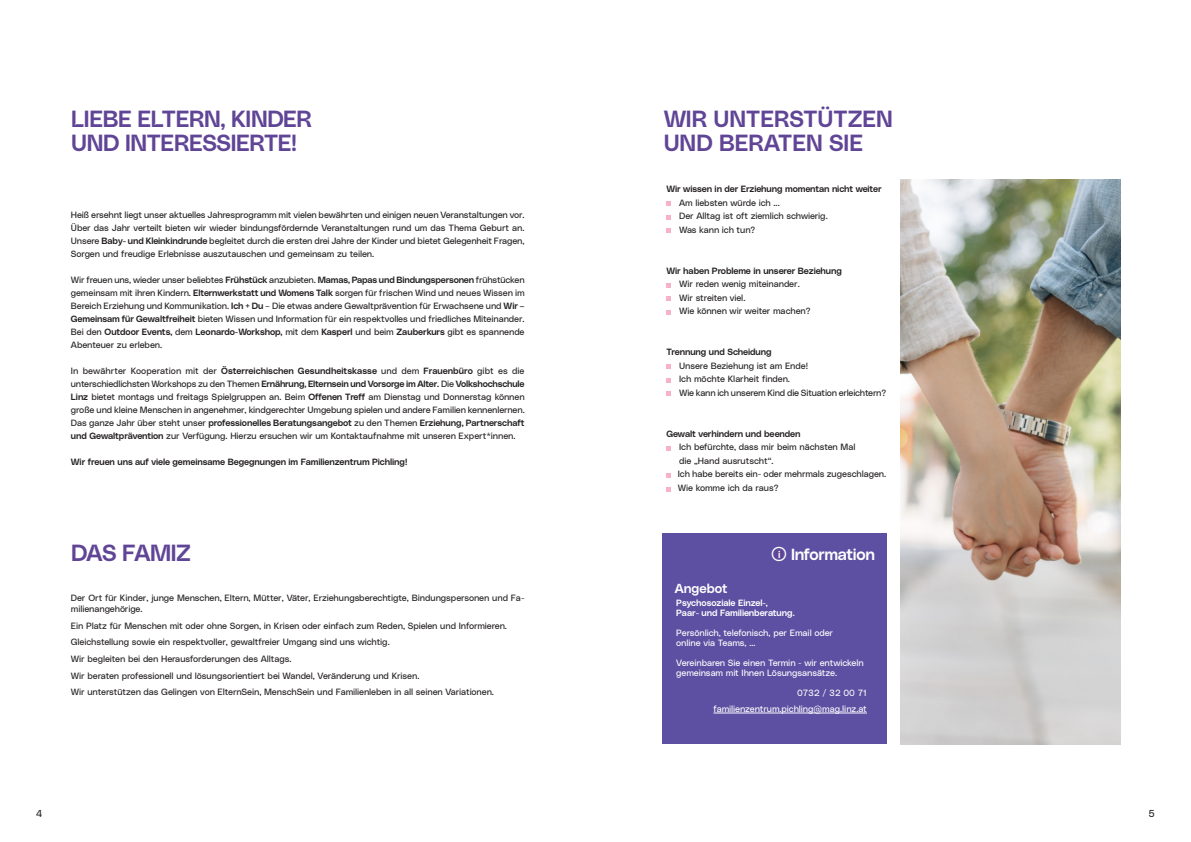
<style>
.page{position:relative;width:1191px;height:842px;background:#fff}
.page>*{position:absolute;margin:0;border:0;box-sizing:border-box;transform-origin:0 0}
.t1{font:23.2px/24.2px "Lentia Nova Median";letter-spacing:-.015em;color:#604596}
.t2{font:20px "Lentia Nova Neutral";color:#fff}
.t3{font:16px "Lentia Nova Median";letter-spacing:-.02em;color:#fff}
.t4{font:13px "Lentia Nova Median";color:#fff}
.t5{font:10px "Lentia Nova Neutral";color:#231f20}
.t6{font:10px "Lentia Nova Median";color:#fff}
.Lauftext{font:9px/13px "Lentia Nova Neutral";letter-spacing:-.015em;color:#231f20;text-align:justify}
.Fließtext{font:9px/11px "Lentia Nova Neutral";letter-spacing:-.01em;color:#231f20}
.Lauftext-2{font:9px "Lentia Nova Median";letter-spacing:-.01em;color:#231f20}
.Lauftext-3{font:9px "Lentia Nova Neutral";letter-spacing:-.01em;color:#fff}
.Lauftext-4{font:9px "Lentia Nova Median";letter-spacing:-.01em;color:#fff}
.s1{font-family:"Lentia Nova Median"}
</style>
<div class="page">
<img style="left:900px;top:179px;width:220px;height:565px">
<svg style="left:666px;top:201px;width:4px;height:5px"></svg>
<svg style="left:666px;top:215px;width:4px;height:4px"></svg>
<svg style="left:666px;top:229px;width:4px;height:4px"></svg>
<svg style="left:666px;top:283px;width:4px;height:4px"></svg>
<svg style="left:666px;top:297px;width:4px;height:4px"></svg>
<svg style="left:666px;top:310px;width:4px;height:4px"></svg>
<svg style="left:666px;top:365px;width:4px;height:4px"></svg>
<svg style="left:666px;top:378px;width:4px;height:4px"></svg>
<svg style="left:666px;top:392px;width:4px;height:4px"></svg>
<svg style="left:666px;top:446px;width:4px;height:4px"></svg>
<svg style="left:666px;top:473px;width:4px;height:4px"></svg>
<svg style="left:666px;top:487px;width:4px;height:4px"></svg>
<div style="left:662px;top:534px;width:224px;height:210px;background:#5d4fa1"></div>
<hr style="left:713px;top:713px;width:154px;height:1px;background:#fff">
<div style="left:775px;top:550px;width:8px;height:8px;background:#604596"></div>
<p class="t1" style="left:71px;top:104px;width:242px">LIEBE ELTERN, KINDER</p>
<p class="t1" style="left:71px;top:129px;width:227px">UND INTERESSIERTE!</p>
<p class="Lauftext" style="left:71px;top:208px;width:455px">Heiß ersehnt liegt unser aktuelles Jahresprogramm mit vielen bewährten und einigen neuen Veranstaltungen vor.</p>
<p class="Lauftext" style="left:71px;top:221px;width:455px">Über das Jahr verteilt bieten wir wieder bindungsfördernde Veranstaltungen rund um das Thema Geburt an.<br>Unsere <span class="s1">Baby- und Kleinkindrunde</span> begleitet durch die ersten drei Jahre der Kinder und bietet Gelegenheit Fragen, Sorgen und freudige Erlebnisse auszutauschen und gemeinsam zu teilen.</p>
<p class="Lauftext" style="left:71px;top:273px;width:455px">Wir freuen uns, wieder unser beliebtes <span class="s1">Frühstück</span> anzubieten. <span class="s1">Mamas, Papas und Bindungspersonen</span> frühstücken gemeinsam mit ihren Kindern. <span class="s1">Elternwerkstatt und Womens Talk</span> sorgen für frischen Wind und neues Wissen im Bereich Erziehung und Kommunikation. <span class="s1">Ich + Du</span> – Die etwas andere Gewaltprävention für Erwachsene und <span class="s1">Wir – Gemeinsam für Gewaltfreiheit</span> bieten Wissen und Information für ein respektvolles und friedliches Miteinander.</p>
<p class="Lauftext" style="left:71px;top:325px;width:455px">Bei den <span class="s1">Outdoor Events,</span> dem <span class="s1">Leonardo-Workshop,</span> mit dem <span class="s1">Kasperl</span> und beim <span class="s1">Zauberkurs</span> gibt es spannende<br>Abenteuer zu erleben.</p>
<p class="Lauftext" style="left:71px;top:364px;width:455px">In bewährter Kooperation mit der <span class="s1">Österreichischen Gesundheitskasse</span> und dem <span class="s1">Frauenbüro</span> gibt es die unterschiedlichsten Workshops zu den Themen <span class="s1">Ernährung, Elternsein und Vorsorge im Alter.</span> Die <span class="s1">Volkshochschule Linz</span> bietet montags und freitags Spielgruppen an. Beim <span class="s1">Offenen Treff</span> am Dienstag und Donnerstag können große und kleine Menschen in angenehmer, kindgerechter Umgebung spielen und andere Familien kennenlernen.<br>Das ganze Jahr über steht unser <span class="s1">professionelles Beratungsangebot</span> zu den Themen <span class="s1">Erziehung, Partnerschaft und Gewaltprävention</span> zur Verfügung. Hierzu ersuchen wir um Kontaktaufnahme mit unseren Expert*innen.</p>
<p class="Lauftext-2" style="left:71px;top:455px;width:338px">Wir freuen uns auf viele gemeinsame Begegnungen im Familienzentrum Pichling!</p>
<p class="t1" style="left:71px;top:539px;width:121px">DAS FAMIZ</p>
<p class="Fließtext" style="left:71px;top:592px;width:455px">Der Ort für Kinder, junge Menschen, Eltern, Mütter, Väter, Erziehungsberechtigte, Bindungspersonen und Fa&shy;milienangehörige.</p>
<p class="Fließtext" style="left:71px;top:619px;width:437px">Ein Platz für Menschen mit oder ohne Sorgen, in Krisen oder einfach zum Reden, Spielen und Informieren.</p>
<p class="Fließtext" style="left:71px;top:636px;width:320px">Gleichstellung sowie ein respektvoller, gewaltfreier Umgang sind uns wichtig.</p>
<p class="Fließtext" style="left:71px;top:653px;width:222px">Wir begleiten bei den Herausforderungen des Alltags.</p>
<p class="Fließtext" style="left:71px;top:669px;width:350px">Wir beraten professionell und lösungsorientiert bei Wandel, Veränderung und Krisen.</p>
<p class="Fließtext" style="left:71px;top:686px;width:424px">Wir unterstützen das Gelingen von ElternSein, MenschSein und Familienleben in all seinen Variationen.</p>
<p class="t5" style="left:36px;top:806px;width:8px">4</p>
<p class="t1" style="left:663px;top:104px;width:231px">WIR UNTERSTÜTZEN<br>UND BERATEN SIE</p>
<p class="Lauftext-2" style="left:666px;top:182px;width:217px">Wir wissen in der Erziehung momentan nicht weiter</p>
<p class="Lauftext" style="left:679px;top:195px;width:102px">Am liebsten würde ich ...</p>
<p class="Lauftext" style="left:679px;top:209px;width:150px">Der Alltag ist oft ziemlich schwierig.</p>
<p class="Lauftext" style="left:679px;top:222px;width:78px">Was kann ich tun?</p>
<p class="Lauftext-2" style="left:666px;top:263px;width:177px">Wir haben Probleme in unserer Beziehung</p>
<p class="Lauftext" style="left:679px;top:277px;width:122px">Wir reden wenig miteinander.</p>
<p class="Lauftext" style="left:679px;top:290px;width:68px">Wir streiten viel.</p>
<p class="Lauftext" style="left:679px;top:304px;width:133px">Wie können wir weiter machen?</p>
<p class="Lauftext-2" style="left:666px;top:345px;width:107px">Trennung und Scheidung</p>
<p class="Lauftext" style="left:679px;top:358px;width:130px">Unsere Beziehung ist am Ende!</p>
<p class="Lauftext" style="left:679px;top:372px;width:112px">Ich möchte Klarheit finden.</p>
<p class="Lauftext" style="left:679px;top:386px;width:208px">Wie kann ich unserem Kind die Situation erleichtern?</p>
<p class="Lauftext-2" style="left:666px;top:426px;width:136px">Gewalt verhindern und beenden</p>
<p class="Lauftext" style="left:679px;top:440px;width:178px;line-height:13.6px">Ich befürchte, dass mir beim nächsten Mal die „Hand ausrutscht“.</p>
<p class="Lauftext" style="left:677px;top:467px;width:210px">Ich habe bereits ein- oder mehrmals zugeschlagen.</p>
<p class="Lauftext" style="left:678px;top:481px;width:102px">Wie komme ich da raus?</p>
<p class="t2" style="left:771px;top:539px;width:18px">(5)</p>
<p class="t6" style="left:778px;top:546px;width:4px">i</p>
<p class="t3" style="left:791px;top:542px;width:85px">Information</p>
<p class="t4" style="left:675px;top:579px;width:54px">Angebot</p>
<p class="Lauftext-4" style="left:676px;top:596px;width:93px">Psychosoziale Einzel-,</p>
<p class="Lauftext-4" style="left:676px;top:606px;width:120px">Paar- und Familienberatung.</p>
<p class="Lauftext-3" style="left:676px;top:626px;width:158px">Persönlich, telefonisch, per Email oder</p>
<p class="Lauftext-3" style="left:676px;top:636px;width:81px">online via Teams, …</p>
<p class="Lauftext-3" style="left:676px;top:656px;width:189px">Vereinbaren Sie einen Termin - wir entwickeln</p>
<p class="Lauftext-3" style="left:676px;top:666px;width:162px">gemeinsam mit Ihnen Lösungsansätze.</p>
<p class="Lauftext-3" style="left:797px;top:686px;width:71px">0732 / 32 00 71</p>
<p class="Lauftext-3" style="left:713px;top:702px;width:155px">familienzentrum.pichling@mag.linz.at</p>
<p class="t5" style="left:1148px;top:806px;width:8px">5</p>
</div>
